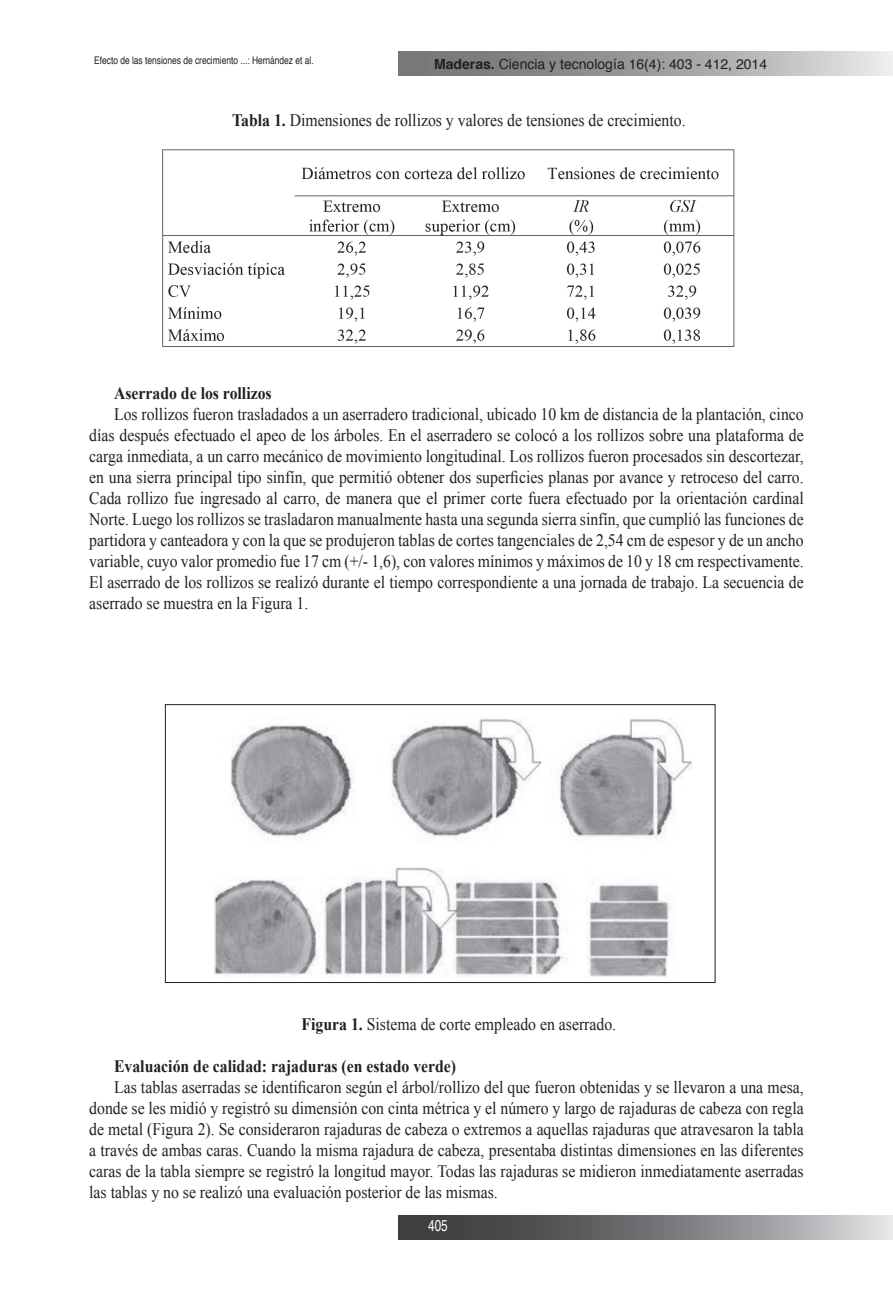
<style>
.page{position:relative;width:893px;height:1315px;background:#fff}
.page>*{position:absolute;margin:0;border:0;box-sizing:border-box;transform-origin:0 0}
.t1{font:17.5px/21px "Times New Roman";color:#231f20;text-align:justify;scale:.9 1}
.t2{font:700 17.5px "Times New Roman";color:#231f20;scale:.9 1}
.t3{font:15.75px "Helvetica";color:#fff;scale:.75 1}
.t4{font:14px "Helvetica";color:#231f20}
.t5{font:10.5px "Helvetica";color:#231f20;scale:.8 1}
.s1{font-weight:700}
</style>
<div class="page">
<svg style="left:398px;top:51px;width:495px;height:24px;background:#a2a2a4"></svg>
<svg style="left:398px;top:1215px;width:495px;height:24px;background:#7a7b7d"></svg>
<img style="left:162px;top:149px;width:573px;height:198px">
<img style="left:214px;top:717px;width:479px;height:260px">
<div style="left:165px;top:704px;width:550px;height:279px;border:1px solid #231f20"></div>
<p class="t5" style="left:94px;top:52px;width:276px">Efecto de las tensiones de crecimiento ...: Hernández et al.</p>
<p class="t4" style="left:434px;top:53px;width:335px"><span class="s1">Maderas.</span> Ciencia y tecnología 16(4): 403 - 412, 2014</p>
<p class="t1" style="left:232px;top:110px;width:505px"><span class="s1">Tabla 1.</span> Dimensiones de rollizos y valores de tensiones de crecimiento.</p>
<p class="t2" style="left:114px;top:381px;width:177px">Aserrado de los rollizos</p>
<p class="t1" style="left:89px;top:404px;width:795px;text-indent:25px">Los rollizos fueron trasladados a un aserradero tradicional, ubicado 10 km de distancia de la plantación, cinco días después efectuado el apeo de los árboles. En el aserradero se colocó a los rollizos sobre una plataforma de carga inmediata, a un carro mecánico de movimiento longitudinal. Los rollizos fueron procesados sin descortezar, en una sierra principal tipo sinfín, que permitió obtener dos superficies planas por avance y retroceso del carro.<br>Cada rollizo fue ingresado al carro, de manera que el primer corte fuera efectuado por la orientación cardinal Norte. Luego los rollizos se trasladaron manualmente hasta una segunda sierra sinfín, que cumplió las funciones de partidora y canteadora y con la que se produjeron tablas de cortes tangenciales de 2,54 cm de espesor y de un ancho variable, cuyo valor promedio fue 17 cm (+/- 1,6), con valores mínimos y máximos de 10 y 18 cm respectivamente.<br>El aserrado de los rollizos se realizó durante el tiempo correspondiente a una jornada de trabajo. La secuencia de aserrado se muestra en la Figura 1.</p>
<p class="t1" style="left:302px;top:1013px;width:351px"><span class="s1">Figura 1.</span> Sistema de corte empleado en aserrado.</p>
<p class="t2" style="left:114px;top:1053px;width:382px">Evaluación de calidad: rajaduras (en estado verde)</p>
<p class="t1" style="left:89px;top:1076px;width:795px;text-indent:25px">Las tablas aserradas se identificaron según el árbol/rollizo del que fueron obtenidas y se llevaron a una mesa, donde se les midió y registró su dimensión con cinta métrica y el número y largo de rajaduras de cabeza con regla de metal (Figura 2). Se consideraron rajaduras de cabeza o extremos a aquellas rajaduras que atravesaron la tabla a través de ambas caras. Cuando la misma rajadura de cabeza, presentaba distintas dimensiones en las diferentes caras de la tabla siempre se registró la longitud mayor. Todas las rajaduras se midieron inmediatamente aserradas las tablas y no se realizó una evaluación posterior de las mismas.</p>
<p class="t3" style="left:428px;top:1213px;width:28px">405</p>
</div>
